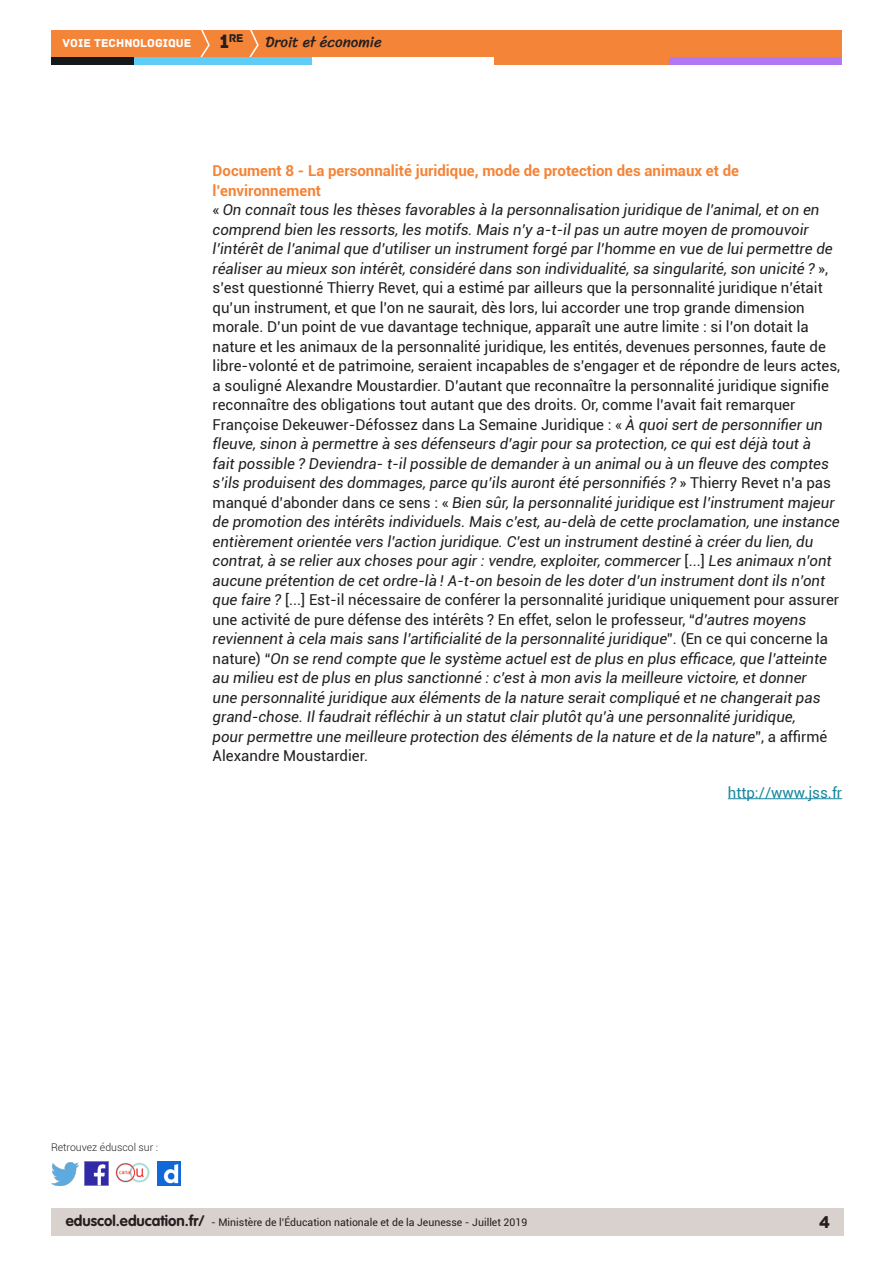
<style>
.page{position:relative;width:893px;height:1263px;background:#fff}
.page>*{position:absolute;margin:0;border:0;box-sizing:border-box;transform-origin:0 0}
.t1{font:18px "Archive";color:#231f20}
.Texte_courant{font:italic 15px/19.5px "Roboto";color:#231f20}
._04_titre_3{font:700 15px/19.5px "Roboto";color:#f48437}
.Texte_courant-2{font:15px "Roboto";color:#16879f}
.t2{font:15px "Sriracha";color:#231f20}
.t3{font:12px "Archive";color:#fff}
.t4{font:11.85px "Archive";color:#231f20}
.t5{font:10.5px "Roboto";color:#231f20}
.t6{font:300 10.5px "Roboto";color:#231f20}
.s1{font-size:20.4px}
.s2{font-style:normal}
.s3{font-family:"VAG Rounded Std";font-weight:700;font-size:15px}
</style>
<div class="page">
<div style="left:51px;top:1209px;width:792px;height:27px;background:#d8d1ce"></div>
<img style="left:85px;top:1162px;width:23px;height:23px">
<img style="left:51px;top:1163px;width:28px;height:22px">
<img style="left:158px;top:1162px;width:22px;height:23px">
<img style="left:115px;top:1162px;width:35px;height:21px">
<div style="left:51px;top:30px;width:791px;height:27px;background:#f48437"></div>
<svg style="left:200px;top:30px;width:10px;height:27px"></svg>
<svg style="left:249px;top:30px;width:10px;height:27px"></svg>
<div style="left:133px;top:57px;width:179px;height:8px;background:#5fcdf5"></div>
<div style="left:51px;top:57px;width:82px;height:8px;background:#141a1c"></div>
<div style="left:667px;top:57px;width:175px;height:8px;background:#b078f2"></div>
<div style="left:494px;top:57px;width:175px;height:8px;background:#f48437"></div>
<hr style="left:728px;top:798px;width:114px;height:1px;background:#16879f">
<p class="t4" style="left:220px;top:31px;width:25px"><span class="s1">1</span>re</p>
<p class="t3" style="left:63px;top:36px;width:130px">VOIE TECHNOLOGIQUE</p>
<p class="t2" style="left:265px;top:33px;width:118px">Droit et économie</p>
<p class="_04_titre_3" style="left:213px;top:160px;width:528px">Document 8 - La personnalité juridique, mode de protection des animaux et de l’environnement</p>
<p class="Texte_courant" style="left:213px;top:199px;width:629px"><span class="s2">«</span> On connaît tous les thèses favorables à la personnalisation juridique de l’animal, et on en comprend bien les ressorts, les motifs. Mais n’y a-t-il pas un autre moyen de promouvoir l’intérêt de l’animal que d’utiliser un instrument forgé par l’homme en vue de lui permettre de réaliser au mieux son intérêt, considéré dans son individualité, sa singularité, son unicité ? <span class="s2">», s’est questionné Thierry Revet, qui a estimé par ailleurs que la personnalité juridique n’était qu’un instrument, et que l’on ne saurait, dès lors, lui accorder une trop grande dimension morale. D’un point de vue davantage technique, apparaît une autre limite : si l’on dotait la nature et les animaux de la personnalité juridique, les entités, devenues personnes, faute de libre-volonté et de patrimoine, seraient incapables de s’engager et de répondre de leurs actes, a souligné Alexandre Moustardier. D’autant que reconnaître la personnalité juridique signifie reconnaître des obligations tout autant que des droits. Or, comme l’avait fait remarquer Françoise Dekeuwer-Défossez dans La Semaine Juridique : «</span> À quoi sert de personnifier un fleuve, sinon à permettre à ses défenseurs d’agir pour sa protection, ce qui est déjà tout à<br>fait possible ? Deviendra- t-il possible de demander à un animal ou à un fleuve des comptes s’ils produisent des dommages, parce qu’ils auront été personnifiés ? <span class="s2">» Thierry Revet n’a pas manqué d’abonder dans ce sens : «</span> Bien sûr, la personnalité juridique est l’instrument majeur de promotion des intérêts individuels. Mais c’est, au-delà de cette proclamation, une instance entièrement orientée vers l’action juridique. C’est un instrument destiné à créer du lien, du contrat, à se relier aux choses pour agir : vendre, exploiter, commercer <span class="s2">[...]</span> Les animaux n’ont aucune prétention de cet ordre-là ! A-t-on besoin de les doter d’un instrument dont ils n’ont que faire ? <span class="s2">[...] Est-il nécessaire de conférer la personnalité juridique uniquement pour assurer une activité de pure défense des intérêts ? En effet, selon le professeur, “</span>d’autres moyens reviennent à cela mais sans l’artificialité de la personnalité juridique<span class="s2">”. (En ce qui concerne la nature) “</span>On se rend compte que le système actuel est de plus en plus efficace, que l’atteinte au milieu est de plus en plus sanctionné : c’est à mon avis la meilleure victoire, et donner<br>une personnalité juridique aux éléments de la nature serait compliqué et ne changerait pas grand-chose. Il faudrait réfléchir à un statut clair plutôt qu’à une personnalité juridique,<br>pour permettre une meilleure protection des éléments de la nature et de la nature<span class="s2">”, a affirmé Alexandre Moustardier.</span></p>
<p class="Texte_courant-2" style="left:728px;top:782px;width:116px">http://www.jss.fr</p>
<p class="t6" style="left:51px;top:1140px;width:109px">Retrouvez éduscol sur :</p>
<p class="t5" style="left:66px;top:1215px;width:463px"><span class="s3">eduscol.education.fr/</span> - Ministère de l’Éducation nationale et de la Jeunesse - Juillet 2019</p>
<p class="t1" style="left:819px;top:1211px;width:13px">4</p>
</div>
